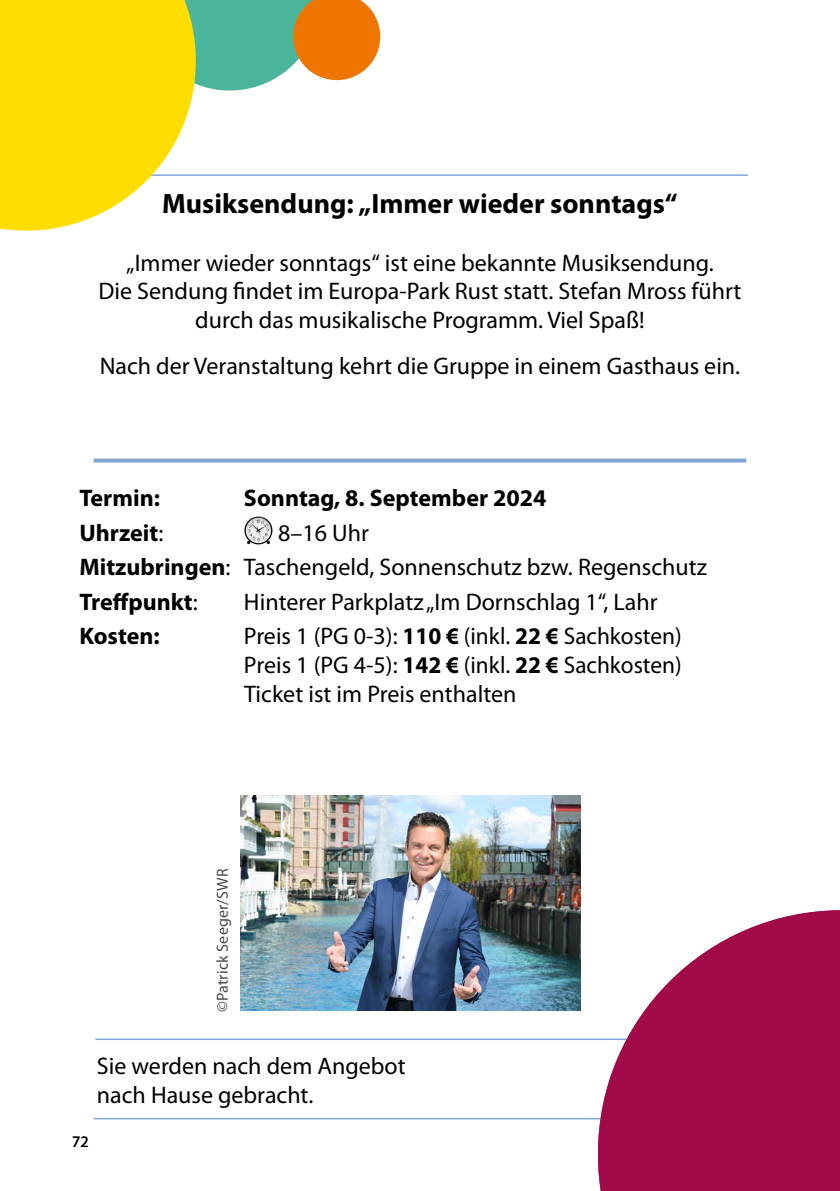
<style>
.page{position:relative;width:840px;height:1191px;background:#fff}
.page>*{position:absolute;margin:0;border:0;box-sizing:border-box;transform-origin:0 0}
.t1{font:700 28px "Myriad Pro";color:#000}
.t2{font:24px/28.8px "Myriad Pro";color:#000}
.t3{font:700 24px "Myriad Pro";color:#000}
.t4{font:16px "Myriad Pro";letter-spacing:.01em;color:#484847}
.t5{font:16px "Myriad Pro";color:#000}
.s1{font-weight:400}
.s2{font-weight:700}
</style>
<div class="page">
<hr style="left:95px;top:1038px;width:652px;height:2px;background:#85a7d4">
<hr style="left:95px;top:174px;width:652px;height:2px;background:#85a7d4">
<hr style="left:94px;top:1118px;width:652px;height:1px;background:#85a7d4">
<svg style="left:597px;top:910px;width:242px;height:281px;fill:#a10948"></svg>
<svg style="left:0;top:0;width:196px;height:231px;fill:#fd0"></svg>
<svg style="left:139px;top:0;width:241px;height:91px;background:#b2b65b"></svg>
<img style="left:240px;top:795px;width:340px;height:215px">
<img style="left:244px;top:516px;width:28px;height:29px">
<svg style="left:93px;top:458px;width:652px;height:4px;background:#95b3d9"></svg>
<p class="t1" style="left:162px;top:185px;width:516px">Musiksendung: „Immer wieder sonntags“</p>
<p class="t2" style="left:98px;top:248px;width:644px;text-align:center">„Immer wieder sonntags“ ist eine bekannte Musiksendung.<br>Die Sendung findet im Europa-Park Rust statt. Stefan Mross führt durch das musikalische Programm. Viel Spaß!</p>
<p class="t2" style="left:100px;top:351px;width:641px">Nach der Veranstaltung kehrt die Gruppe in einem Gasthaus ein.</p>
<p class="t3" style="left:79px;top:482px;width:82px">Termin:</p>
<p class="t3" style="left:244px;top:482px;width:304px">Sonntag, 8. September 2024</p>
<p class="t3" style="left:79px;top:517px;width:85px">Uhrzeit<span class="s1">:</span></p>
<p class="t2" style="left:79px;top:515px;width:628px;line-height:34.4px;text-indent:198px">8–16 Uhr<br><span class="s2">Mitzubringen</span>: Taschengeld, Sonnenschutz bzw. Regenschutz<br><span class="s2">Treffpunkt</span>:</p>
<p class="t2" style="left:244px;top:586px;width:415px">Hinterer Parkplatz „Im Dornschlag 1“, Lahr</p>
<p class="t3" style="left:79px;top:620px;width:82px">Kosten:</p>
<p class="t2" style="left:244px;top:621px;width:439px;text-align:justify">Preis 1 (PG 0-3): <span class="s2">110 €</span> (inkl. <span class="s2">22 €</span> Sachkosten)<br>Preis 1 (PG 4-5): <span class="s2">142 €</span> (inkl. <span class="s2">22 €</span> Sachkosten)<br>Ticket ist im Preis enthalten</p>
<p class="t4" style="left:212px;top:1012px;width:145px;rotate:-90deg">©Patrick Seeger/SWR</p>
<p class="t2" style="left:97px;top:1051px;width:310px">Sie werden nach dem Angebot nach Hause gebracht.</p>
<p class="t5" style="left:72px;top:1131px;width:18px">72</p>
</div>
